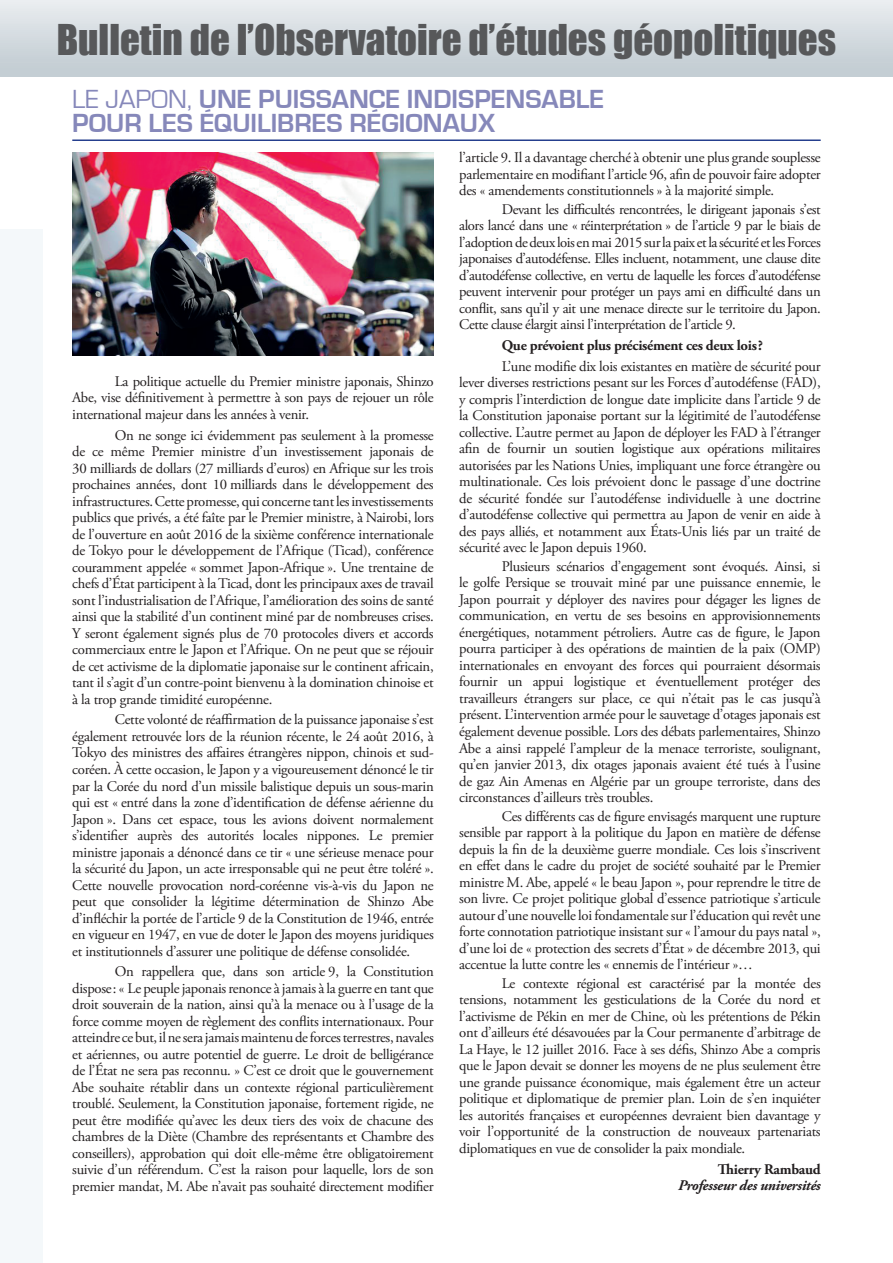
<style>
.page{position:relative;width:893px;height:1263px;background:#fff}
.page>*{position:absolute;margin:0;border:0;box-sizing:border-box;transform-origin:0 0}
.t1{font:39px "Impact";color:#57585a}
.Titre1{font:700 27px/24px "Eurostile";color:#8688ba}
.t2{font:14.7px/16.5px "Adobe Garamond Pro";letter-spacing:-.02em;color:#231f20;text-align:justify}
.t3{font:700 14.7px "Adobe Garamond Pro";letter-spacing:-.02em;color:#231f20}
.t4{font:italic 700 14.7px "Adobe Garamond Pro";letter-spacing:-.02em;color:#231f20}
.s1{font-weight:400}
</style>
<div class="page">
<div style="left:0;top:0;width:893px;height:77px;background:linear-gradient(to bottom,#e9edf0,#bfcad0)"></div>
<div style="left:0;top:230px;width:43px;height:1033px;background:#f4f8fa"></div>
<hr style="left:72px;top:139px;width:749px;height:2px;background:#253f8e">
<img style="left:72px;top:152px;width:362px;height:204px">
<p class="t1" style="left:57px;top:10px;width:781px">Bulletin de l’Observatoire d’études géopolitiques</p>
<p class="Titre1" style="left:72px;top:88px;width:533px"><span class="s1">LE JAPON,</span> UNE PUISSANCE INDISPENSABLE<br>POUR LES ÉQUILIBRES RÉGIONAUX</p>
<p class="t2" style="left:72px;top:374px;width:363px;text-indent:43px">La politique actuelle du Premier ministre japonais, Shinzo Abe, vise définitivement à permettre à son pays de rejouer un rôle international majeur dans les années à venir.</p>
<p class="t2" style="left:72px;top:427px;width:363px;text-indent:43px">On ne songe ici évidemment pas seulement à la promesse de ce même Premier ministre d’un investissement japonais de 30 milliards de dollars (27 milliards d’euros) en Afrique sur les trois prochaines années, dont 10 milliards dans le développement des infrastructures. Cette promesse, qui concerne tant les investissements publics que privés, a été faîte par le Premier ministre, à Nairobi, lors de l’ouverture en août 2016 de la sixième conférence internationale de Tokyo pour le développement de l’Afrique (Ticad), conférence couramment appelée « sommet Japon-Afrique ». Une trentaine de chefs d’État participent à la Ticad, dont les principaux axes de travail sont l’industrialisation de l’Afrique, l’amélioration des soins de santé ainsi que la stabilité d’un continent miné par de nombreuses crises.<br>Y seront également signés plus de 70 protocoles divers et accords commerciaux entre le Japon et l’Afrique. On ne peut que se réjouir de cet activisme de la diplomatie japonaise sur le continent africain, tant il s’agit d’un contre-point bienvenu à la domination chinoise et à la trop grande timidité européenne.</p>
<p class="t2" style="left:72px;top:712px;width:363px;text-indent:43px">Cette volonté de réaffirmation de la puissance japonaise s’est également retrouvée lors de la réunion récente, le 24 août 2016, à Tokyo des ministres des affaires étrangères nippon, chinois et sud&shy;coréen. À cette occasion, le Japon y a vigoureusement dénoncé le tir par la Corée du nord d’un missile balistique depuis un sous-marin qui est « entré dans la zone d’identification de défense aérienne du Japon ». Dans cet espace, tous les avions doivent normalement s’identifier auprès des autorités locales nippones. Le premier ministre japonais a dénoncé dans ce tir « une sérieuse menace pour la sécurité du Japon, un acte irresponsable qui ne peut être toléré ».<br>Cette nouvelle provocation nord-coréenne vis-à-vis du Japon ne peut que consolider la légitime détermination de Shinzo Abe d’infléchir la portée de l’article 9 de la Constitution de 1946, entrée en vigueur en 1947, en vue de doter le Japon des moyens juridiques et institutionnels d’assurer une politique de défense consolidée.</p>
<p class="t2" style="left:72px;top:964px;width:363px;text-indent:43px">On rappellera que, dans son article 9, la Constitution dispose: « Le peuple japonais renonce à jamais à la guerre en tant que droit souverain de la nation, ainsi qu’à la menace ou à l’usage de la force comme moyen de règlement des conflits internationaux. Pour atteindre ce but, il ne sera jamais maintenu de forces terrestres, navales et aériennes, ou autre potentiel de guerre. Le droit de belligérance de l’État ne sera pas reconnu. » C’est ce droit que le gouvernement Abe souhaite rétablir dans un contexte régional particulièrement troublé. Seulement, la Constitution japonaise, fortement rigide, ne peut être modifiée qu’avec les deux tiers des voix de chacune des chambres de la Diète (Chambre des représentants et Chambre des conseillers), approbation qui doit elle-même être obligatoirement suivie d’un référendum. C’est la raison pour laquelle, lors de son premier mandat, M. Abe n’avait pas souhaité directement modifier</p>
<p class="t2" style="left:459px;top:150px;width:363px">l’article 9. Il a davantage cherché à obtenir une plus grande souplesse parlementaire en modifiant l’article 96, afin de pouvoir faire adopter des « amendements constitutionnels » à la majorité simple.</p>
<p class="t2" style="left:459px;top:201px;width:363px;text-indent:43px">Devant les difficultés rencontrées, le dirigeant japonais s’est alors lancé dans une « réinterprétation » de l’article 9 par le biais de l’adoption de deux lois en mai 2015 sur la paix et la sécurité et les Forces japonaises d’autodéfense. Elles incluent, notamment, une clause dite d’autodéfense collective, en vertu de laquelle les forces d’autodéfense peuvent intervenir pour protéger un pays ami en difficulté dans un conflit, sans qu’il y ait une menace directe sur le territoire du Japon.<br>Cette clause élargit ainsi l’interprétation de l’article 9.</p>
<p class="t3" style="left:502px;top:337px;width:263px">Que prévoient plus précisément ces deux lois?</p>
<p class="t2" style="left:459px;top:358px;width:363px;text-indent:43px">L’une modifie dix lois existantes en matière de sécurité pour lever diverses restrictions pesant sur les Forces d’autodéfense (FAD), y compris l’interdiction de longue date implicite dans l’article 9 de la Constitution japonaise portant sur la légitimité de l’autodéfense collective. L’autre permet au Japon de déployer les FAD à l’étranger afin de fournir un soutien logistique aux opérations militaires autorisées par les Nations Unies, impliquant une force étrangère ou multinationale. Ces lois prévoient donc le passage d’une doctrine de sécurité fondée sur l’autodéfense individuelle à une doctrine d’autodéfense collective qui permettra au Japon de venir en aide à des pays alliés, et notamment aux États-Unis liés par un traité de sécurité avec le Japon depuis 1960.</p>
<p class="t2" style="left:459px;top:559px;width:363px;text-indent:43px">Plusieurs scénarios d’engagement sont évoqués. Ainsi, si le golfe Persique se trouvait miné par une puissance ennemie, le Japon pourrait y déployer des navires pour dégager les lignes de communication, en vertu de ses besoins en approvisionnements énergétiques, notamment pétroliers. Autre cas de figure, le Japon pourra participer à des opérations de maintien de la paix (OMP) internationales en envoyant des forces qui pourraient désormais fournir un appui logistique et éventuellement protéger des travailleurs étrangers sur place, ce qui n’était pas le cas jusqu’à présent. L’intervention armée pour le sauvetage d’otages japonais est également devenue possible. Lors des débats parlementaires, Shinzo Abe a ainsi rappelé l’ampleur de la menace terroriste, soulignant, qu’en janvier 2013, dix otages japonais avaient été tués à l’usine de gaz Ain Amenas en Algérie par un groupe terroriste, dans des circonstances d’ailleurs très troubles.</p>
<p class="t2" style="left:459px;top:808px;width:363px;text-indent:43px">Ces différents cas de figure envisagés marquent une rupture sensible par rapport à la politique du Japon en matière de défense depuis la fin de la deuxième guerre mondiale. Ces lois s’inscrivent en effet dans le cadre du projet de société souhaité par le Premier ministre M. Abe, appelé « le beau Japon », pour reprendre le titre de son livre. Ce projet politique global d’essence patriotique s’articule autour d’une nouvelle loi fondamentale sur l’éducation qui revêt une forte connotation patriotique insistant sur « l’amour du pays natal », d’une loi de « protection des secrets d’État » de décembre 2013, qui accentue la lutte contre les « ennemis de l’intérieur »…</p>
<p class="t2" style="left:459px;top:975px;width:363px;text-indent:43px">Le contexte régional est caractérisé par la montée des tensions, notamment les gesticulations de la Corée du nord et l’activisme de Pékin en mer de Chine, où les prétentions de Pékin ont d’ailleurs été désavouées par la Cour permanente d’arbitrage de La Haye, le 12 juillet 2016. Face à ses défis, Shinzo Abe a compris que le Japon devait se donner les moyens de ne plus seulement être une grande puissance économique, mais également être un acteur politique et diplomatique de premier plan. Loin de s’en inquiéter les autorités françaises et européennes devraient bien davantage y voir l’opportunité de la construction de nouveaux partenariats diplomatiques en vue de consolider la paix mondiale.</p>
<p class="t3" style="left:718px;top:1160px;width:104px">Thierry Rambaud</p>
<p class="t4" style="left:678px;top:1177px;width:144px">Professeur des universités</p>
</div>
